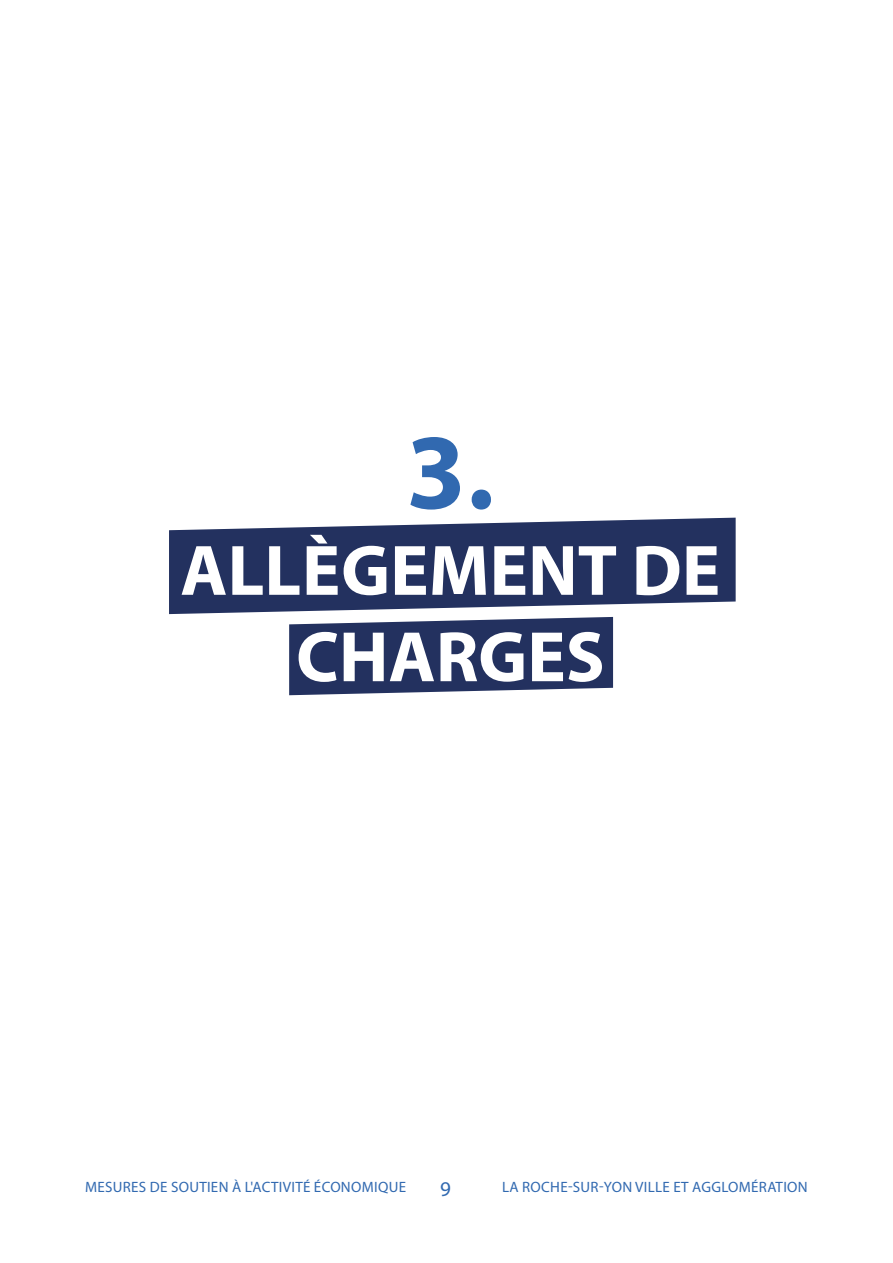
<style>
.page{position:relative;width:893px;height:1263px;background:#fff}
.page>*{position:absolute;margin:0;border:0;box-sizing:border-box;transform-origin:0 0}
.t1{font:700 108px "Myriad Pro";color:#3169b0}
.t2{font:700 72px/86.4px "Myriad Pro";color:#fff;text-align:center}
.t3{font:21px "Myriad Pro";color:#3169b0}
.t4{font:15px "Myriad Pro";letter-spacing:.02em;color:#3169b0}
</style>
<div class="page">
<svg style="left:169px;top:518px;width:567px;height:96px;background:#3e4b73"></svg>
<svg style="left:289px;top:617px;width:324px;height:78px;background:#37446e"></svg>
<h1 class="t1" style="left:406px;top:402px;width:90px">3.</h1>
<h2 class="t2" style="left:180px;top:525px;width:541px">ALLÈGEMENT DE<br>CHARGES</h2>
<p class="t4" style="left:85px;top:1178px;width:322px">MESURES DE SOUTIEN À L'ACTIVITÉ ÉCONOMIQUE</p>
<h3 class="t3" style="left:440px;top:1176px;width:12px">9</h3>
<p class="t4" style="left:502px;top:1178px;width:307px">LA ROCHE-SUR-YON VILLE ET AGGLOMÉRATION</p>
</div>
